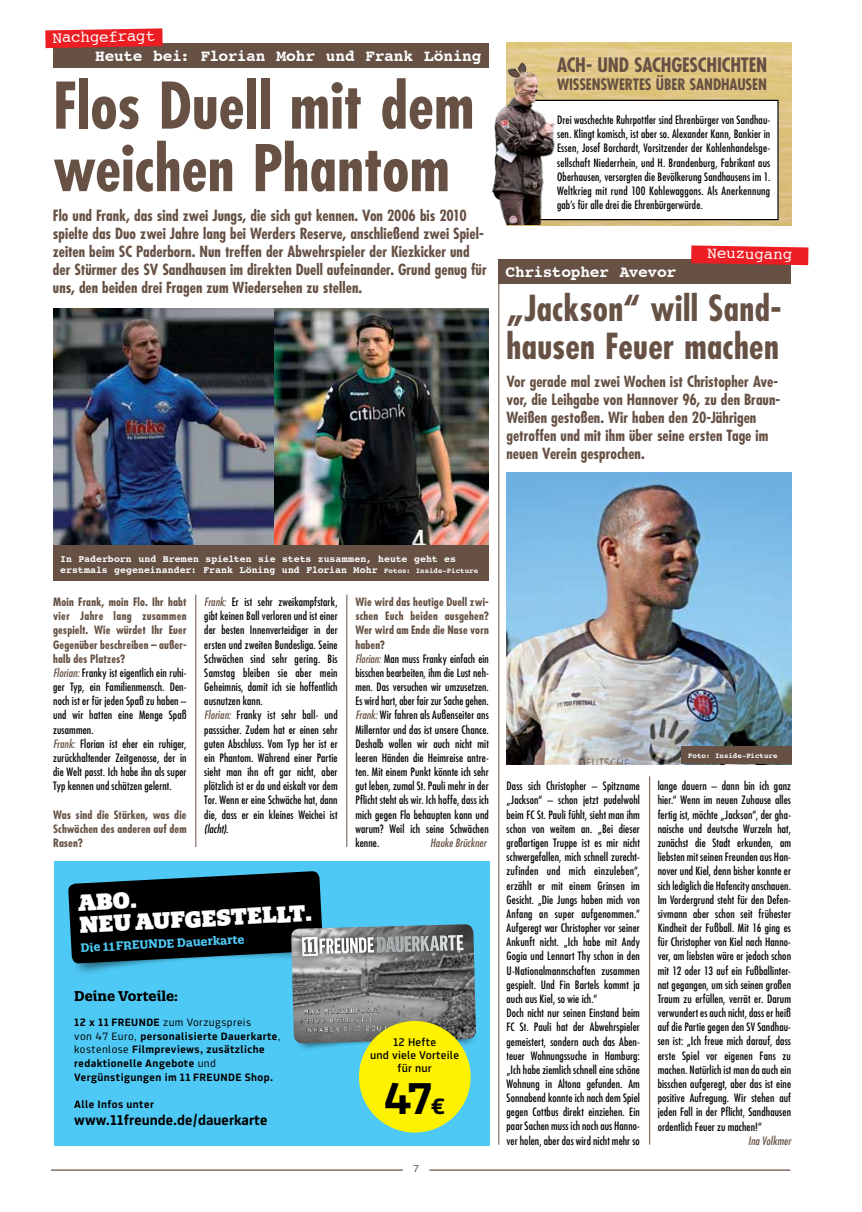
<style>
.page{position:relative;width:862px;height:1212px;background:#fff}
.page>*{position:absolute;margin:0;border:0;box-sizing:border-box;transform-origin:0 0}
.t1{font:700 condensed 62.5px/62.5px "Futura";letter-spacing:.005em;color:#665144}
.t2{font:700 47px "Tram 11 F";color:#000}
.t3{font:700 condensed 34.88px/37.8px "Futura";letter-spacing:.01em;color:#665144}
.t4{font:900 22.5px/21.9px "Quatro Slab";color:#fff}
.t5{font:700 condensed 19.38px "Futura";letter-spacing:-.01em;color:#665144}
.t6{font:700 16.25px "Courier";letter-spacing:-.02em;color:#fff}
.t7{font:16.25px "Courier";color:#fff}
.t8{font:700 condensed 15.38px "Futura";letter-spacing:-.01em;color:#665144}
.t9{font:700 condensed 15px/18px "Futura";letter-spacing:.005em;color:#665144}
.t10{font:700 15px "Tram 11 F";color:#000}
.t11{font:700 13.75px "Quatro Slab";color:#000}
.t12{font:500 11.75px/13.4px "Tram 11 F";letter-spacing:.015em;color:#000;text-align:center}
.t13{font:700 11.75px "Quatro Slab";color:#4ec9f5}
.t14{font:condensed 11.25px/14.1px "Futura";letter-spacing:.01em;color:#000}
.t15{font:700 11.25px/13.8px "Tram 11 F";letter-spacing:.035em;color:#000}
.t16{font:700 condensed 11.25px/14.1px "Futura";letter-spacing:.015em;color:#665144;text-align:justify}
.t17{font:italic condensed 11.25px "Futura";letter-spacing:.01em;color:#665144}
.t18{font:700 10px/11.2px "Courier";letter-spacing:-.005em;color:#fff}
.t19{font:10px "Helvetica";color:#665144}
.t20{font:700 7.5px "Courier";color:#fff}
.s1{font-size:7.5px}
.s2{font-weight:700;color:#665144}
.s3{font-style:italic;color:#665144}
.s4{font-style:italic}
.s5{font-size:22.88px}
.s6{font-weight:400}
.s7{font-size:23.5px}
</style>
<div class="page">
<hr style="left:429px;top:1169px;width:360px;height:2px;background:#665144">
<hr style="left:51px;top:1169px;width:351px;height:2px;background:#665144">
<img style="left:273px;top:308px;width:215px;height:238px">
<div style="left:53px;top:43px;width:435px;height:25px;background:#665144"></div>
<div style="left:498px;top:259px;width:292px;height:25px;background:#665144"></div>
<svg style="left:45px;top:28px;width:117px;height:20px;background:#e82f35"></svg>
<svg style="left:691px;top:245px;width:117px;height:20px;background:#e82f35"></svg>
<hr style="left:195px;top:594px;width:1px;height:253px;background:#665144">
<hr style="left:346px;top:594px;width:1px;height:253px;background:#665144">
<hr style="left:649px;top:776px;width:1px;height:368px;background:#665144">
<hr style="left:498px;top:259px;width:1px;height:885px;background:#665144">
<img style="left:506px;top:472px;width:284px;height:292px">
<img style="left:506px;top:43px;width:284px;height:182px">
<div style="left:518px;top:100px;width:259px;height:120px;background:#fff"></div>
<div style="left:518px;top:100px;width:260px;height:120px;border:1px solid #000"></div>
<img style="left:53px;top:308px;width:220px;height:238px">
<div style="left:53px;top:546px;width:435px;height:35px;background:#665144"></div>
<div style="left:680px;top:747px;width:110px;height:17px;background:#665144"></div>
<img style="left:488px;top:56px;width:68px;height:169px">
<div style="left:54px;top:861px;width:435px;height:284px;background:#4ec9f5"></div>
<img style="left:299px;top:1043px;width:172px;height:12px">
<img style="left:292px;top:924px;width:184px;height:119px">
<svg style="left:68px;top:871px;width:395px;height:93px"></svg>
<div style="left:302px;top:1007px;width:84px;height:26px;background:#000;opacity:.75"></div>
<div style="left:359px;top:1021px;width:111px;height:111px;background:#fff200;border-radius:50%"></div>
<h3 class="t7" style="left:52px;top:25px;width:104px;rotate:-1deg">Nachgefragt</h3>
<h3 class="t6" style="left:95px;top:43px;width:387px">Heute bei: Florian Mohr und Frank Löning</h3>
<h1 class="t1" style="left:53px;top:74px;width:422px">Flos Duell mit dem weichen Phantom</h1>
<p class="t9" style="left:53px;top:206px;width:435px">Flo und Frank, das sind zwei Jungs, die sich gut kennen. Von 2006 bis 2010 spielte das Duo zwei Jahre lang bei Werders Reserve, anschließend zwei Spiel&shy;zeiten beim SC Paderborn. Nun treffen der Abwehrspieler der Kiezkicker und der Stürmer des SV Sandhausen im direkten Duell aufeinander. Grund genug für uns, den beiden drei Fragen zum Wiedersehen zu stellen.</p>
<h3 class="t5" style="left:556px;top:52px;width:211px">ACH- UND SACHGESCHICHTEN</h3>
<h3 class="t8" style="left:556px;top:75px;width:211px">WISSENSWERTES ÜBER SANDHAUSEN</h3>
<p class="t14" style="left:556px;top:113px;width:215px;text-align:justify">Drei waschechte Ruhrpottler sind Ehrenbürger von Sandhau&shy;sen. Klingt komisch, ist aber so. Alexander Kann, Bankier in Essen, Josef Borchardt, Vorsitzender der Kohlenhandelsge&shy;sellschaft Niederrhein, und H. Brandenburg, Fabrikant aus Oberhausen, versorgten die Bevölkerung Sandhausens im 1.<br>Weltkrieg mit rund 100 Kohlewaggons. Als Anerkennung gab’s für alle drei die Ehrenbürgerwürde.</p>
<h3 class="t6" style="left:505px;top:259px;width:172px">Christopher Avevor</h3>
<h3 class="t7" style="left:707px;top:240px;width:86px;rotate:1deg">Neuzugang</h3>
<h3 class="t3" style="left:506px;top:289px;width:276px">„Jackson“ will Sand&shy;hausen Feuer machen</h3>
<h3 class="t9" style="left:506px;top:372px;width:275px">Vor gerade mal zwei Wochen ist Christopher Ave&shy;vor, die Leihgabe von Hannover 96, zu den Braun-Weißen gestoßen. Wir haben den 20-Jährigen getroffen und mit ihm über seine ersten Tage im neuen Verein gesprochen.</h3>
<p class="t18" style="left:60px;top:552px;width:419px">In Paderborn und Bremen spielten sie stets zusammen, heute geht es erstmals gegeneinander: Frank Löning und Florian Mohr <span class="s1">Fotos: Inside-Picture</span></p>
<p class="t14" style="left:53px;top:594px;width:135px"><span class="s2">Moin Frank, moin Flo. Ihr habt vier Jahre lang zusammen gespielt. Wie würdet Ihr Euer<br>Gegenüber beschreiben – außer&shy;halb des Platzes?<br></span><span class="s3">Florian:</span> Franky ist eigentlich ein ruhi&shy;ger Typ, ein Familienmensch. Den&shy;noch ist er für jeden Spaß zu haben – und wir hatten eine Menge Spaß zusammen.<br><span class="s3">Frank:</span> Florian ist eher ein ruhiger, zurückhaltender Zeitgenosse, der in die Welt passt. Ich habe ihn als super<br>Typ kennen und schätzen gelernt.</p>
<p class="t16" style="left:53px;top:807px;width:135px">Was sind die Stärken, was die Schwächen des anderen auf dem Rasen?</p>
<p class="t14" style="left:204px;top:594px;width:135px"><span class="s3">Frank:</span> Er ist sehr zweikampfstark, gibt keinen Ball verloren und ist einer der besten Innenverteidiger in der ersten und zweiten Bundesliga. Seine<br>Schwächen sind sehr gering. Bis<br>Samstag bleiben sie aber mein<br>Geheimnis, damit ich sie hoffentlich ausnutzen kann.<br><span class="s3">Florian:</span> Franky ist sehr ball- und passsicher. Zudem hat er einen sehr guten Abschluss. Vom Typ her ist er ein Phantom. Während einer Partie sieht man ihn oft gar nicht, aber plötzlich ist er da und eiskalt vor dem<br>Tor. Wenn er eine Schwäche hat, dann die, dass er ein kleines Weichei ist <span class="s4">(lacht)</span>.</p>
<p class="t14" style="left:355px;top:594px;width:135px"><span class="s2">Wie wird das heutige Duell zwi&shy;schen Euch beiden ausgehen?<br>Wer wird am Ende die Nase vorn haben?<br></span><span class="s3">Florian:</span> Man muss Franky einfach ein bisschen bearbeiten, ihm die Lust neh&shy;men. Das versuchen wir umzusetzen.<br>Es wird hart, aber fair zur Sache gehen.<br><span class="s3">Frank:</span> Wir fahren als Außenseiter ans<br>Millerntor und das ist unsere Chance.<br>Deshalb wollen wir auch nicht mit leeren Händen die Heimreise antre&shy;ten. Mit einem Punkt könnte ich sehr gut leben, zumal St. Pauli mehr in der<br>Pflicht steht als wir. Ich hoffe, dass ich mich gegen Flo behaupten kann und warum? Weil ich seine Schwächen kenne.</p>
<p class="t17" style="left:430px;top:836px;width:58px">Hauke Brückner</p>
<h3 class="t4" style="left:78px;top:892px;width:234px;rotate:-3deg">ABO.<br>NEU AUFGESTELLT<span class="s5">.</span></h3>
<p class="t13" style="left:80px;top:940px;width:165px;rotate:-3deg">Die 11FREUNDE Dauerkarte</p>
<p class="t11" style="left:74px;top:987px;width:105px">Deine Vorteile:</p>
<p class="t15" style="left:74px;top:1015px;width:208px">12 x 11 FREUNDE <span class="s6">zum Vorzugspreis<br>von 47 Euro,</span> personalisierte Dauerkarte<span class="s6">, kostenlose</span> Filmpreviews, zusätzliche redaktionelle Angebote <span class="s6">und </span>Vergünstigungen im 11 FREUNDE Shop.</p>
<p class="t15" style="left:74px;top:1097px;width:81px">Alle Infos unter</p>
<h3 class="t10" style="left:74px;top:1110px;width:195px">www.11freunde.de/dauerkarte</h3>
<p class="t12" style="left:370px;top:1035px;width:90px">12 Hefte<br>und viele Vorteile für nur</p>
<h2 class="t2" style="left:383px;top:1070px;width:63px">47<span class="s7">€</span></h2>
<p class="t19" style="left:413px;top:1161px;width:7px">7</p>
<p class="t14" style="left:506px;top:779px;width:135px">Dass sich Christopher – Spitzname „Jackson“ – schon jetzt pudelwohl beim FC St. Pauli fühlt, sieht man ihm schon von weitem an. „Bei dieser großartigen Truppe ist es mir nicht schwergefallen, mich schnell zurecht&shy;zufinden und mich einzuleben“, erzählt er mit einem Grinsen im Gesicht. „Die Jungs haben mich von Anfang an super aufgenommen.“ Aufgeregt war Christopher vor seiner Ankunft nicht. „Ich habe mit Andy Gogia und Lennart Thy schon in den U-Nationalmannschaften zusammen gespielt. Und Fin Bartels kommt ja auch aus Kiel, so wie ich.“<br>Doch nicht nur seinen Einstand beim FC St. Pauli hat der Abwehrspieler gemeistert, sondern auch das Aben&shy;teuer Wohnungssuche in Hamburg: „Ich habe ziemlich schnell eine schöne Wohnung in Altona gefunden. Am Sonnabend konnte ich nach dem Spiel gegen Cottbus direkt einziehen. Ein paar Sachen muss ich noch aus Hanno&shy;ver holen, aber das wird nicht mehr so</p>
<p class="t20" style="left:687px;top:750px;width:91px">Foto: Inside-Picture</p>
<p class="t14" style="left:657px;top:779px;width:135px;text-align:justify">lange dauern – dann bin ich ganz hier.“ Wenn im neuen Zuhause alles fertig ist, möchte „Jackson“, der gha&shy;naische und deutsche Wurzeln hat, zunächst die Stadt erkunden, am liebsten mit seinen Freunden aus Han&shy;nover und Kiel, denn bisher konnte er sich lediglich die Hafencity anschauen.<br>Im Vordergrund steht für den Defen&shy;sivmann aber schon seit frühester Kindheit der Fußball. Mit 16 ging es für Christopher von Kiel nach Hanno&shy;ver, am liebsten wäre er jedoch schon mit 12 oder 13 auf ein Fußballinter&shy;nat gegangen, um sich seinen großen Traum zu erfüllen, verrät er. Darum verwundert es auch nicht, dass er heiß auf die Partie gegen den SV Sandhau&shy;sen ist: „Ich freue mich darauf, dass erste Spiel vor eigenen Fans zu machen. Natürlich ist man da auch ein bisschen aufgeregt, aber das ist eine positive Aufregung. Wir stehen auf jeden Fall in der Pflicht, Sandhausen ordentlich Feuer zu machen!“</p>
<p class="t17" style="left:747px;top:1133px;width:44px">Ina Volkmer</p>
</div>
